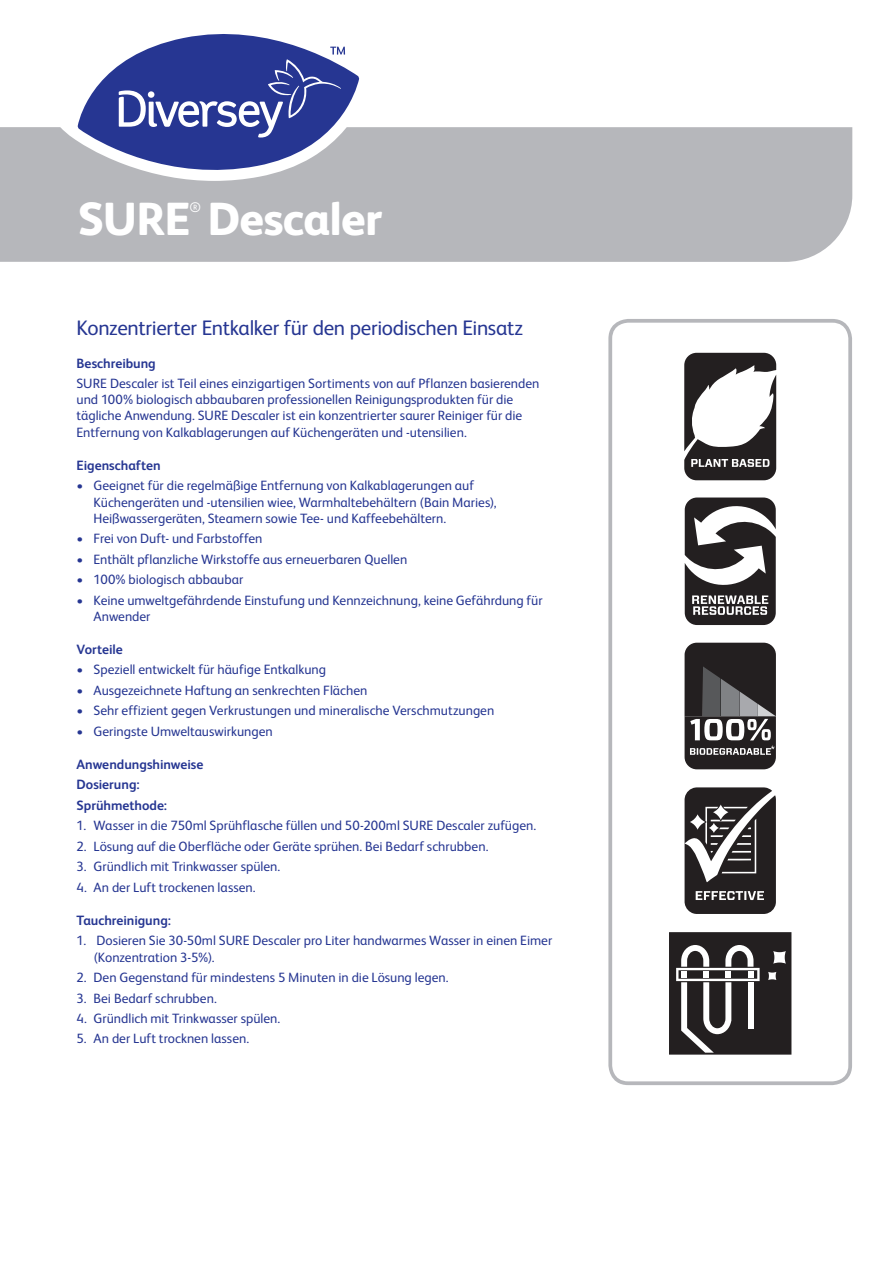
<style>
.page{position:relative;width:893px;height:1263px;background:#fff}
.page>*{position:absolute;margin:0;border:0;box-sizing:border-box;transform-origin:0 0}
.t1{font:800 46.5px "FS Albert Pro";letter-spacing:-.015em;color:#fff}
.Product_Description{font:21px "FS Albert Pro";letter-spacing:-.015em;color:#263692}
.t2{font:13.95px "FS Albert Pro";color:#fff}
.Maintext{font:13.5px/16.2px "FS Albert Pro";color:#263692}
.Subheads{font:700 13.5px "FS Albert Pro";color:#263692}
.Maintext_bold{font:700 13.5px "FS Albert Pro";color:#263692}
</style>
<div class="page">
<div style="left:0;top:127px;width:852px;height:135px;background:#b6b7bb"></div>
<svg style="left:608px;top:319px;width:244px;height:766px"></svg>
<svg style="left:58px;top:78px;width:316px;height:103px"></svg>
<svg style="left:78px;top:34px;width:281px;height:148px"></svg>
<svg style="left:119px;top:47px;width:226px;height:91px;background:#4b58a4"></svg>
<svg style="left:684px;top:353px;width:92px;height:127px"></svg>
<svg style="left:685px;top:497px;width:91px;height:128px"></svg>
<svg style="left:685px;top:787px;width:91px;height:127px"></svg>
<svg style="left:685px;top:643px;width:91px;height:126px;background:#494647"></svg>
<div style="left:670px;top:933px;width:121px;height:121px;background:#231f20"></div>
<svg style="left:773px;top:951px;width:13px;height:13px"></svg>
<svg style="left:768px;top:972px;width:8px;height:8px"></svg>
<svg style="left:676px;top:945px;width:84px;height:107px"></svg>
<div style="left:669px;top:932px;width:122px;height:122px;border:1px solid #231f20"></div>
<p class="t1" style="left:78px;top:183px;width:306px">SURE Descaler</p>
<p class="t2" style="left:190px;top:197px;width:13px">®</p>
<p class="Product_Description" style="left:77px;top:313px;width:448px">Konzentrierter Entkalker für den periodischen Einsatz</p>
<p class="Subheads" style="left:77px;top:353px;width:81px">Beschreibung</p>
<p class="Maintext" style="left:77px;top:374px;width:464px">SURE Descaler ist Teil eines einzigartigen Sortiments von auf Pflanzen basierenden und 100% biologisch abbaubaren professionellen Reinigungsprodukten für die tägliche Anwendung. SURE Descaler ist ein konzentrierter saurer Reiniger für die Entfernung von Kalkablagerungen auf Küchengeräten und -utensilien.</p>
<p class="Subheads" style="left:77px;top:456px;width:86px">Eigenschaften</p>
<p class="Maintext" style="left:94px;top:477px;width:405px;text-indent:-17px">• Geeignet für die regelmäßige Entfernung von Kalkablagerungen auf<br>Küchengeräten und -utensilien wiee, Warmhaltebehältern (Bain Maries),<br>Heißwassergeräten, Steamern sowie Tee- und Kaffeebehältern.</p>
<p class="Maintext" style="left:77px;top:529px;width:187px">• Frei von Duft- und Farbstoffen</p>
<p class="Maintext" style="left:77px;top:550px;width:332px">• Enthält pflanzliche Wirkstoffe aus erneuerbaren Quellen</p>
<p class="Maintext" style="left:77px;top:570px;width:168px">• 100% biologisch abbaubar</p>
<p class="Maintext" style="left:94px;top:591px;width:451px;text-indent:-17px">• Keine umweltgefährdende Einstufung und Kennzeichnung, keine Gefährdung für<br>Anwender</p>
<p class="Subheads" style="left:77px;top:640px;width:48px">Vorteile</p>
<p class="Maintext" style="left:77px;top:661px;width:251px">• Speziell entwickelt für häufige Entkalkung</p>
<p class="Maintext" style="left:77px;top:681px;width:292px">• Ausgezeichnete Haftung an senkrechten Flächen</p>
<p class="Maintext" style="left:77px;top:702px;width:419px">• Sehr effizient gegen Verkrustungen und mineralische Verschmutzungen</p>
<p class="Maintext" style="left:77px;top:722px;width:198px">• Geringste Umweltauswirkungen</p>
<p class="Subheads" style="left:77px;top:755px;width:128px">Anwendungshinweise</p>
<p class="Maintext_bold" style="left:77px;top:775px;width:65px">Dosierung:</p>
<p class="Maintext_bold" style="left:77px;top:796px;width:92px">Sprühmethode:</p>
<p class="Maintext" style="left:77px;top:817px;width:461px">1. Wasser in die 750ml Sprühflasche füllen und 50-200ml SURE Descaler zufügen.</p>
<p class="Maintext" style="left:77px;top:837px;width:413px">2. Lösung auf die Oberfläche oder Geräte sprühen. Bei Bedarf schrubben.</p>
<p class="Maintext" style="left:77px;top:857px;width:205px">3. Gründlich mit Trinkwasser spülen.</p>
<p class="Maintext" style="left:77px;top:878px;width:181px">4. An der Luft trockenen lassen.</p>
<p class="Subheads" style="left:77px;top:911px;width:96px">Tauchreinigung:</p>
<p class="Maintext" style="left:94px;top:932px;width:460px;text-indent:-17px">1. Dosieren Sie 30-50ml SURE Descaler pro Liter handwarmes Wasser in einen Eimer (Konzentration 3-5%).</p>
<p class="Maintext" style="left:77px;top:968px;width:374px">2. Den Gegenstand für mindestens 5 Minuten in die Lösung legen.</p>
<p class="Maintext" style="left:77px;top:989px;width:142px">3. Bei Bedarf schrubben.</p>
<p class="Maintext" style="left:77px;top:1009px;width:205px">4. Gründlich mit Trinkwasser spülen.</p>
<p class="Maintext" style="left:77px;top:1030px;width:174px">5. An der Luft trocknen lassen.</p>
</div>
